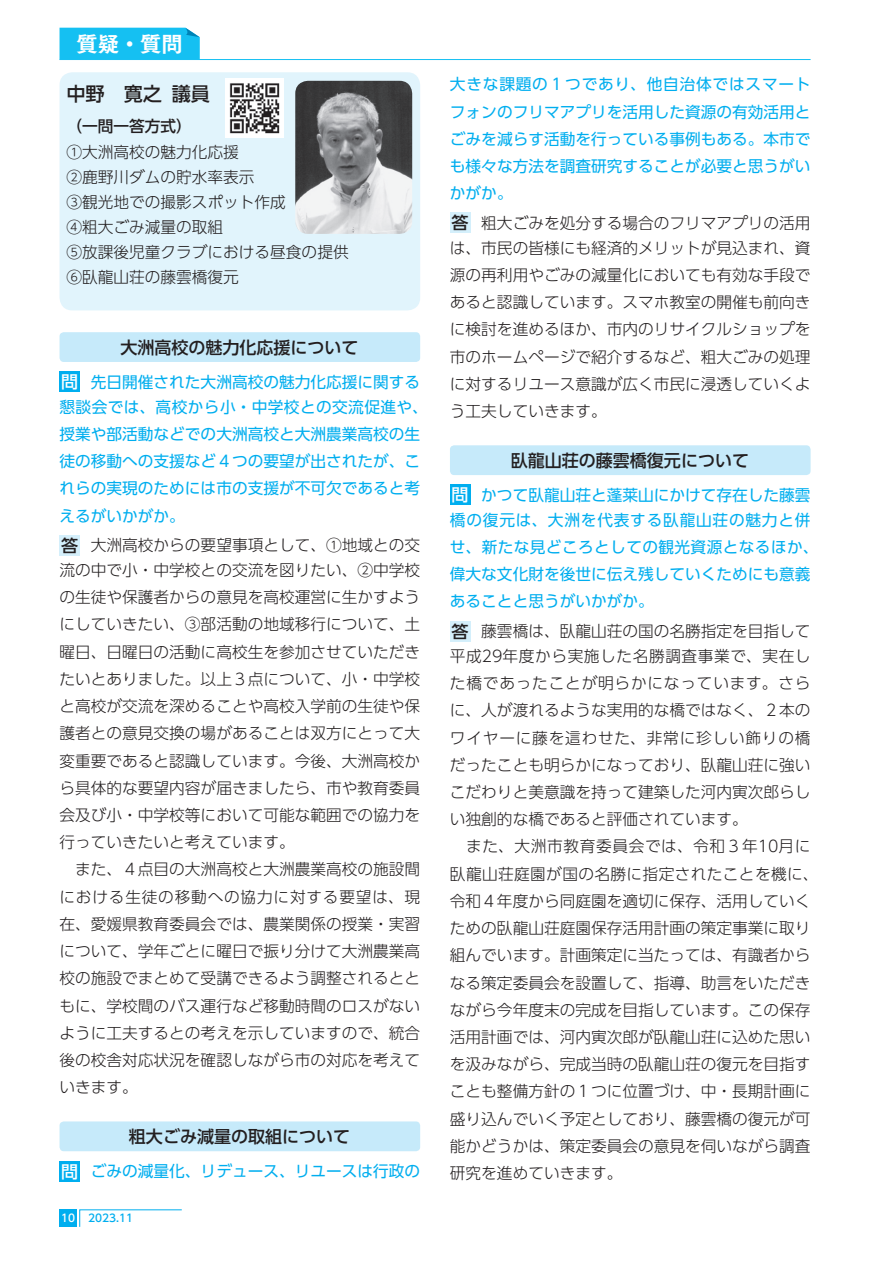
<style>
.page{position:relative;width:893px;height:1263px;background:#fff}
.page>*{position:absolute;margin:0;border:0;box-sizing:border-box;transform-origin:0 0}
.t1{font:21.3px "Tsuku Go Pro E";color:#fff}
.t2{font:500 19.2px "UD Shin Go Pro";color:#231f20}
.t3{font:500 16.95px "UD Shin Go Pro";color:#231f20}
.t4{font:300 15.75px/27.2px "UD Shin Go Pro";color:#231f20}
.t5{font:15.75px/27.2px "UD Shin Go Pro";color:#00aeef}
.t6{font:500 15.75px "UD Shin Go Pro";color:#231f20}
.t7{font:500 10.65px "UD Shin Go Pro";color:#00aeef}
.s1{font-weight:500;font-size:16.95px;color:#fff}
.s2{font-weight:500;font-size:16.95px}
.s3{color:#fff}
</style>
<div class="page">
<div style="left:60px;top:1210px;width:17px;height:17px;background:#00aeef"></div>
<svg style="left:79px;top:1209px;width:103px;height:18px"></svg>
<hr style="left:60px;top:59px;width:751px;height:1px;background:#15c0f2">
<div style="left:60px;top:72px;width:360px;height:238px;background:#e1f4fc;border-radius:13px"></div>
<div style="left:60px;top:28px;width:140px;height:31px;background:#15c0f2"></div>
<img style="left:295px;top:81px;width:117px;height:153px">
<div style="left:60px;top:332px;width:360px;height:30px;background:#c6eafa;border-radius:4px"></div>
<div style="left:60px;top:372px;width:20px;height:20px;background:#00aeef"></div>
<div style="left:60px;top:535px;width:20px;height:20px;background:#d4effb"></div>
<div style="left:60px;top:1121px;width:360px;height:30px;background:#c6eafa;border-radius:4px"></div>
<div style="left:60px;top:1161px;width:20px;height:20px;background:#00aeef"></div>
<div style="left:450px;top:213px;width:20px;height:20px;background:#d4effb"></div>
<div style="left:450px;top:445px;width:361px;height:30px;background:#c6eafa;border-radius:4px"></div>
<div style="left:450px;top:485px;width:20px;height:20px;background:#00aeef"></div>
<div style="left:450px;top:621px;width:20px;height:20px;background:#d4effb"></div>
<img style="left:225px;top:79px;width:59px;height:58px">
<h1 class="t1" style="left:76px;top:25px;width:108px">質疑・質問</h1>
<p class="t2" style="left:66px;top:78px;width:145px">中野　寛之 議員</p>
<p class="t6" style="left:66px;top:113px;width:127px">（一問一答方式）</p>
<p class="t4" style="left:66px;top:139px;width:284px;line-height:25px">①大洲高校の魅力化応援<br>②鹿野川ダムの貯水率表示<br>③観光地での撮影スポット作成<br>④粗大ごみ減量の取組<br>⑤放課後児童クラブにおける昼食の提供<br>⑥臥龍山荘の藤雲橋復元</p>
<p class="t3" style="left:120px;top:333px;width:240px">大洲高校の魅力化応援について</p>
<p class="t5" style="left:60px;top:369px;width:370px;line-height:24.9px"><span class="s1">問</span> 先日開催された大洲高校の魅力化応援に関する懇談会では、高校から小・中学校との交流促進や、</p>
<p class="t5" style="left:60px;top:420px;width:362px;text-align:justify">授業や部活動などでの大洲高校と大洲農業高校の生徒の移動への支援など４つの要望が出されたが、これらの実現のためには市の支援が不可欠であると考えるがいかがか。</p>
<p class="t4" style="left:60px;top:532px;width:362px;line-height:24.9px"><span class="s2">答</span> 大洲高校からの要望事項として、①地域との交流の中で小・中学校との交流を図りたい、②中学校</p>
<p class="t4" style="left:60px;top:583px;width:362px">の生徒や保護者からの意見を高校運営に生かすようにしていきたい、③部活動の地域移行について、土曜日、日曜日の活動に高校生を参加させていただきたいとありました。以上３点について、小・中学校と高校が交流を深めることや高校入学前の生徒や保護者との意見交換の場があることは双方にとって大変重要であると認識しています。今後、大洲高校から具体的な要望内容が届きましたら、市や教育委員会及び小・中学校等において可能な範囲での協力を行っていきたいと考えています。<br>　また、４点目の大洲高校と大洲農業高校の施設間における生徒の移動への協力に対する要望は、現在、愛媛県教育委員会では、農業関係の授業・実習について、学年ごとに曜日で振り分けて大洲農業高校の施設でまとめて受講できるよう調整されるとともに、学校間のバス運行など移動時間のロスがないように工夫するとの考えを示していますので、統合後の校舎対応状況を確認しながら市の対応を考えていきます。</p>
<p class="t3" style="left:129px;top:1122px;width:223px">粗大ごみ減量の取組について</p>
<p class="t5" style="left:61px;top:1157px;width:360px"><span class="s1">問</span> ごみの減量化、リデュース、リユースは行政の</p>
<p class="t7" style="left:61px;top:1210px;width:74px"><span class="s3">10</span> 2023.11</p>
<p class="t5" style="left:450px;top:70px;width:362px;text-align:justify">大きな課題の１つであり、他自治体ではスマートフォンのフリマアプリを活用した資源の有効活用とごみを減らす活動を行っている事例もある。本市でも様々な方法を調査研究することが必要と思うがいかがか。</p>
<p class="t4" style="left:450px;top:210px;width:362px;line-height:24.9px"><span class="s2">答</span> 粗大ごみを処分する場合のフリマアプリの活用は、市民の皆様にも経済的メリットが見込まれ、資</p>
<p class="t4" style="left:450px;top:261px;width:362px;text-align:justify">源の再利用やごみの減量化においても有効な手段であると認識しています。スマホ教室の開催も前向きに検討を進めるほか、市内のリサイクルショップを市のホームページで紹介するなど、粗大ごみの処理に対するリユース意識が広く市民に浸透していくよう工夫していきます。</p>
<p class="t3" style="left:511px;top:446px;width:240px">臥龍山荘の藤雲橋復元について</p>
<p class="t5" style="left:450px;top:482px;width:362px;line-height:24.9px"><span class="s1">問</span> かつて臥龍山荘と蓬莱山にかけて存在した藤雲橋の復元は、大洲を代表する臥龍山荘の魅力と併</p>
<p class="t5" style="left:450px;top:533px;width:370px">せ、新たな見どころとしての観光資源となるほか、偉大な文化財を後世に伝え残していくためにも意義あることと思うがいかがか。</p>
<p class="t4" style="left:450px;top:618px;width:362px;line-height:24.9px"><span class="s2">答</span> 藤雲橋は、臥龍山荘の国の名勝指定を目指して平成29年度から実施した名勝調査事業で、実在し</p>
<p class="t4" style="left:450px;top:669px;width:370px">た橋であったことが明らかになっています。さらに、人が渡れるような実用的な橋ではなく、２本のワイヤーに藤を這わせた、非常に珍しい飾りの橋だったことも明らかになっており、臥龍山荘に強いこだわりと美意識を持って建築した河内寅次郎らしい独創的な橋であると評価されています。<br>　また、大洲市教育委員会では、令和３年10月に臥龍山荘庭園が国の名勝に指定されたことを機に、令和４年度から同庭園を適切に保存、活用していくための臥龍山荘庭園保存活用計画の策定事業に取り組んでいます。計画策定に当たっては、有識者からなる策定委員会を設置して、指導、助言をいただきながら今年度末の完成を目指しています。この保存活用計画では、河内寅次郎が臥龍山荘に込めた思いを汲みながら、完成当時の臥龍山荘の復元を目指すことも整備方針の１つに位置づけ、中・長期計画に盛り込んでいく予定としており、藤雲橋の復元が可能かどうかは、策定委員会の意見を伺いながら調査研究を進めていきます。</p>
</div>
